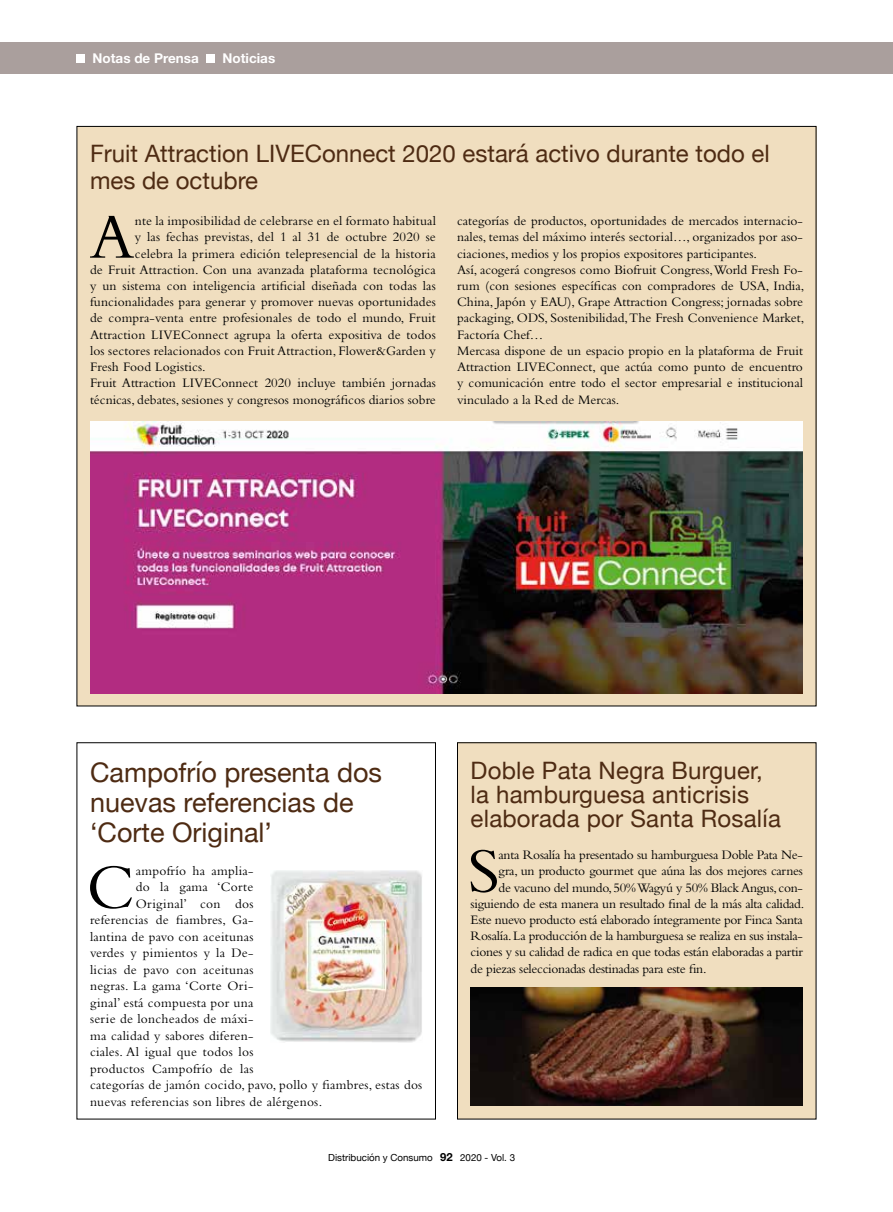
<style>
.page{position:relative;width:893px;height:1212px;background:#fff}
.page>*{position:absolute;margin:0;border:0;box-sizing:border-box;transform-origin:0 0}
.t1{font:65.55px "Bembo";color:#000}
.t2{font:27px/30.3px "Helvetica Neue";color:#4e2b13}
.t3{font:24px/24px "Helvetica Neue";color:#4e2b13}
.t4{font:13.5px/16.2px "Bembo";color:#000}
.t5{font:13.5px "Bembo";letter-spacing:-.02em;color:#000}
.t6{font:13.5px "Bembo";letter-spacing:.02em;color:#000}
.t7{font:700 13.5px "Helvetica Neue LT Std";color:#fff}
.t8{font:9.75px "Helvetica Neue";color:#000}
.s1{font-family:"Helvetica Neue LT Std";font-weight:700;font-size:11.25px}
</style>
<div class="page">
<div style="left:77px;top:126px;width:739px;height:580px;background:#f0debf"></div>
<img style="left:90px;top:421px;width:713px;height:273px">
<img style="left:270px;top:870px;width:152px;height:172px">
<div style="left:457px;top:743px;width:359px;height:376px;background:#f0debf"></div>
<img style="left:471px;top:987px;width:332px;height:118px">
<div style="left:457px;top:742px;width:359px;height:377px;border:1px solid #000"></div>
<div style="left:0;top:43px;width:893px;height:31px;background:#aa9f9d"></div>
<div style="left:77px;top:54px;width:8px;height:9px;background:#fff"></div>
<div style="left:206px;top:54px;width:9px;height:9px;background:#fff"></div>
<p class="t7" style="left:93px;top:50px;width:108px">Notas de Prensa</p>
<p class="t7" style="left:223px;top:50px;width:54px">Noticias</p>
<h3 class="t3" style="left:90px;top:142px;width:681px;line-height:27px">Fruit Attraction LIVEConnect 2020 estará activo durante todo el mes de octubre</h3>
<h1 class="t1" style="left:90px;top:199px;width:46px">A</h1>
<p class="t4" style="left:135px;top:213px;width:303px">nte la imposibilidad de celebrarse en el formato habitual</p>
<p class="t4" style="left:135px;top:229px;width:302px">y las fechas previstas, del 1 al 31 de octubre 2020 se</p>
<p class="t4" style="left:135px;top:245px;width:303px">celebra la primera edición telepresencial de la historia</p>
<p class="t4" style="left:90px;top:261px;width:347px">de Fruit Attraction. Con una avanzada plataforma tecnológica</p>
<p class="t4" style="left:90px;top:277px;width:347px">y un sistema con inteligencia artificial diseñada con todas las</p>
<p class="t4" style="left:90px;top:294px;width:347px">funcionalidades para generar y promover nuevas oportunidades</p>
<p class="t4" style="left:90px;top:310px;width:347px">de compra-venta entre profesionales de todo el mundo, Fruit</p>
<p class="t4" style="left:90px;top:326px;width:347px">Attraction LIVEConnect agrupa la oferta expositiva de todos</p>
<p class="t4" style="left:90px;top:342px;width:347px">los sectores relacionados con Fruit Attraction, Flower&amp;Garden y</p>
<p class="t4" style="left:90px;top:358px;width:117px">Fresh Food Logistics.</p>
<p class="t4" style="left:90px;top:375px;width:347px">Fruit Attraction LIVEConnect 2020 incluye también jornadas</p>
<p class="t4" style="left:90px;top:391px;width:347px">técnicas, debates, sesiones y congresos monográficos diarios sobre</p>
<p class="t4" style="left:457px;top:213px;width:349px">categorías de productos, oportunidades de mercados internacio&shy;nales, temas del máximo interés sectorial…, organizados por aso&shy;ciaciones, medios y los propios expositores participantes.<br>Así, acogerá congresos como Biofruit Congress, World Fresh Fo&shy;rum (con sesiones específicas con compradores de USA, India, China, Japón y EAU), Grape Attraction Congress; jornadas sobre packaging, ODS, Sostenibilidad, The Fresh Convenience Market, Factoría Chef…<br>Mercasa dispone de un espacio propio en la plataforma de Fruit Attraction LIVEConnect, que actúa como punto de encuentro y comunicación entre todo el sector empresarial e institucional vinculado a la Red de Mercas.</p>
<h2 class="t2" style="left:90px;top:758px;width:294px">Campofrío presenta dos nuevas referencias de ‘Corte Original’</h2>
<h1 class="t1" style="left:87px;top:849px;width:49px">C</h1>
<p class="t6" style="left:136px;top:863px;width:119px">ampofrío ha amplia-</p>
<p class="t6" style="left:136px;top:879px;width:119px">do la gama ‘Corte</p>
<p class="t6" style="left:136px;top:895px;width:119px">Original’ con dos</p>
<p class="t6" style="left:90px;top:912px;width:165px">referencias de fiambres, Ga-</p>
<p class="t6" style="left:90px;top:928px;width:165px">lantina de pavo con aceitunas</p>
<p class="t6" style="left:90px;top:945px;width:165px">verdes y pimientos y la De-</p>
<p class="t6" style="left:90px;top:962px;width:165px">licias de pavo con aceitunas</p>
<p class="t6" style="left:90px;top:978px;width:165px">negras. La gama ‘Corte Ori-</p>
<p class="t6" style="left:90px;top:995px;width:165px">ginal’ está compuesta por una</p>
<p class="t6" style="left:90px;top:1011px;width:165px">serie de loncheados de máxi-</p>
<p class="t6" style="left:90px;top:1028px;width:165px">ma calidad y sabores diferen-</p>
<p class="t6" style="left:90px;top:1044px;width:165px">ciales. Al igual que todos los</p>
<p class="t6" style="left:90px;top:1061px;width:165px">productos Campofrío de las</p>
<p class="t6" style="left:90px;top:1077px;width:334px">categorías de jamón cocido, pavo, pollo y fiambres, estas dos</p>
<p class="t6" style="left:90px;top:1094px;width:234px">nuevas referencias son libres de alérgenos.</p>
<h3 class="t3" style="left:471px;top:759px;width:312px">Doble Pata Negra Burguer, la hamburguesa anticrisis elaborada por Santa Rosalía</h3>
<h1 class="t1" style="left:468px;top:833px;width:34px">S</h1>
<p class="t5" style="left:499px;top:847px;width:306px">anta Rosalía ha presentado su hamburguesa Doble Pata Ne-</p>
<p class="t5" style="left:499px;top:863px;width:306px">gra, un producto gourmet que aúna las dos mejores carnes</p>
<p class="t5" style="left:499px;top:879px;width:306px">de vacuno del mundo, 50% Wagyú y 50% Black Angus, con-</p>
<p class="t5" style="left:471px;top:896px;width:335px">siguiendo de esta manera un resultado final de la más alta calidad.</p>
<p class="t5" style="left:471px;top:912px;width:334px">Este nuevo producto está elaborado íntegramente por Finca Santa</p>
<p class="t5" style="left:471px;top:928px;width:334px">Rosalía. La producción de la hamburguesa se realiza en sus instala-</p>
<p class="t5" style="left:471px;top:944px;width:334px">ciones y su calidad de radica en que todas están elaboradas a partir</p>
<p class="t5" style="left:471px;top:960px;width:237px">de piezas seleccionadas destinadas para este fin.</p>
<p class="t8" style="left:328px;top:1150px;width:188px">Distribución y Consumo <span class="s1">92</span> 2020 - Vol. 3</p>
</div>
